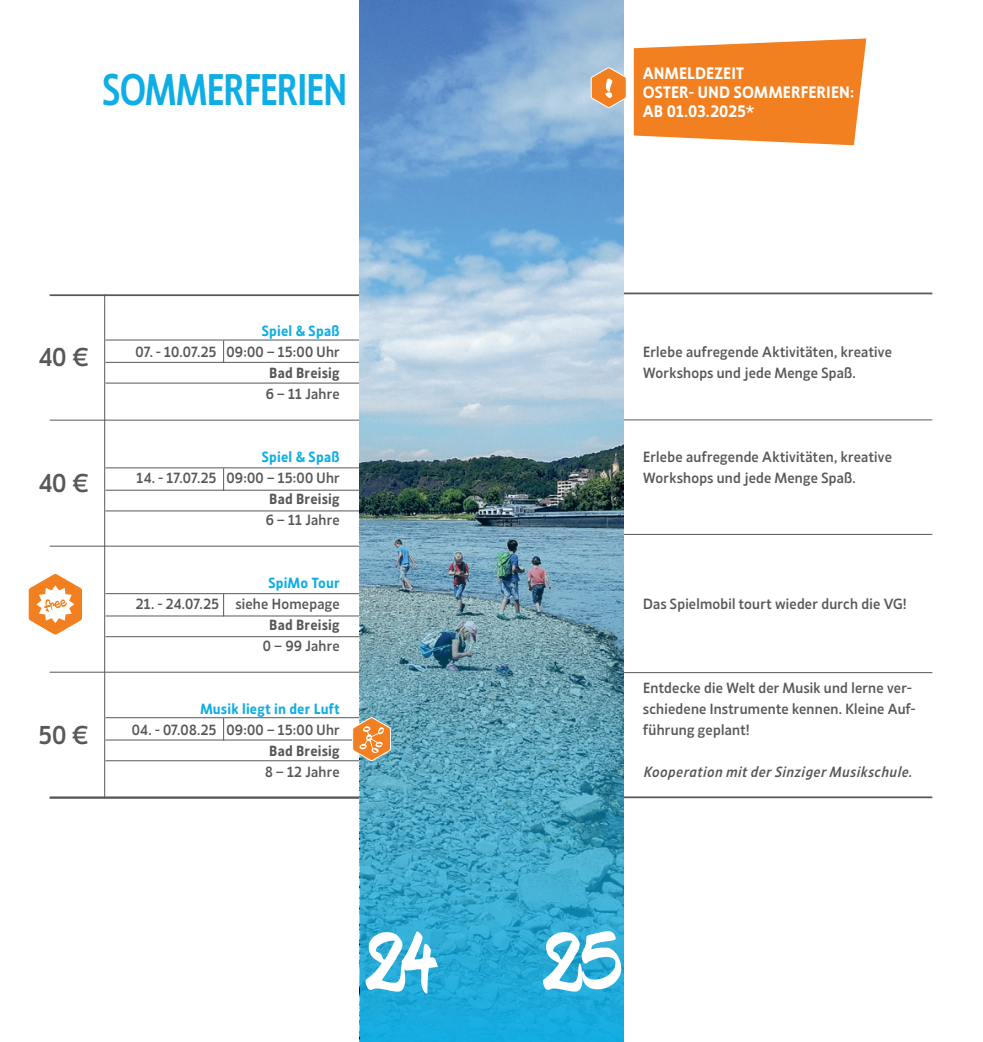
<style>
.page{position:relative;width:983px;height:1042px;background:#fff}
.page>*{position:absolute;margin:0;border:0;box-sizing:border-box;transform-origin:0 0}
.t1{font:84px "Subway Paris SC";color:#fff}
.t2{font:42px "Ligurino Cd Rg";letter-spacing:-.015em;color:#0eade5}
.t3{font:24.5px "Ligurino Rg";color:#57585a}
.t4{font:700 15.75px/18.9px "Ligurino Rg";letter-spacing:.015em;color:#fff}
.t5{font:14px/21px "Ligurino Rg";letter-spacing:.015em;color:#57585a}
.t6{font:700 14px "Ligurino Rg";letter-spacing:.015em;color:#0eade5}
.t7{font:700 14px "Ligurino Rg";letter-spacing:.02em;color:#57585a}
.t8{font:italic 14px "Ligurino Rg";letter-spacing:.015em;color:#57585a}
</style>
<div class="page">
<hr style="left:50px;top:294px;width:311px;height:2px;background:#57585a">
<hr style="left:622px;top:292px;width:310px;height:2px;background:#57585a">
<hr style="left:50px;top:420px;width:311px;height:1px;background:#57585a">
<hr style="left:622px;top:534px;width:310px;height:1px;background:#57585a">
<hr style="left:622px;top:419px;width:310px;height:1px;background:#57585a">
<hr style="left:50px;top:672px;width:311px;height:1px;background:#57585a">
<hr style="left:50px;top:546px;width:311px;height:1px;background:#57585a">
<hr style="left:622px;top:672px;width:310px;height:1px;background:#57585a">
<hr style="left:50px;top:798px;width:311px;height:1px;background:#57585a">
<hr style="left:50px;top:796px;width:311px;height:2px;background:#57585a">
<hr style="left:622px;top:796px;width:310px;height:2px;background:#57585a">
<hr style="left:105px;top:340px;width:256px;height:1px;background:#57585a">
<hr style="left:105px;top:362px;width:256px;height:1px;background:#57585a">
<hr style="left:105px;top:383px;width:256px;height:1px;background:#57585a">
<svg style="left:223px;top:340px;width:1px;height:22px"></svg>
<hr style="left:105px;top:467px;width:256px;height:1px;background:#57585a">
<hr style="left:105px;top:490px;width:256px;height:1px;background:#57585a">
<hr style="left:105px;top:511px;width:256px;height:1px;background:#57585a">
<svg style="left:223px;top:468px;width:1px;height:23px"></svg>
<hr style="left:105px;top:593px;width:256px;height:1px;background:#57585a">
<hr style="left:105px;top:616px;width:256px;height:1px;background:#57585a">
<hr style="left:105px;top:636px;width:256px;height:1px;background:#57585a">
<svg style="left:223px;top:594px;width:1px;height:22px"></svg>
<hr style="left:105px;top:717px;width:256px;height:1px;background:#57585a">
<hr style="left:105px;top:740px;width:256px;height:1px;background:#57585a">
<hr style="left:105px;top:760px;width:256px;height:1px;background:#57585a">
<svg style="left:223px;top:718px;width:1px;height:22px"></svg>
<hr style="left:104px;top:294px;width:1px;height:504px;background:#57585a">
<img style="left:359px;top:0;width:264px;height:424px">
<img style="left:359px;top:424px;width:264px;height:618px">
<svg style="left:633px;top:38px;width:233px;height:107px;background:#f38e3a"></svg>
<svg style="left:28px;top:574px;width:54px;height:61px"></svg>
<svg style="left:590px;top:66px;width:37px;height:43px;background:#e2a776"></svg>
<svg style="left:351px;top:716px;width:40px;height:46px"></svg>
<h2 class="t2" style="left:102px;top:55px;width:246px">SOMMERFERIEN</h2>
<p class="t4" style="left:642px;top:62px;width:213px">ANMELDEZEIT<br>OSTER- UND SOMMERFERIEN:<br>AB 01.03.2025*</p>
<h3 class="t3" style="left:39px;top:337px;width:52px">40 €</h3>
<h3 class="t3" style="left:39px;top:463px;width:52px">40 €</h3>
<h3 class="t3" style="left:39px;top:715px;width:51px">50 €</h3>
<p class="t6" style="left:261px;top:319px;width:80px">Spiel &amp; Spaß</p>
<p class="t5" style="left:135px;top:340px;width:206px">07. - 10.07.25 09:00 – 15:00 Uhr</p>
<p class="t7" style="left:269px;top:361px;width:72px">Bad Breisig</p>
<p class="t5" style="left:266px;top:382px;width:76px">6 – 11 Jahre</p>
<p class="t6" style="left:261px;top:445px;width:80px">Spiel &amp; Spaß</p>
<p class="t5" style="left:136px;top:466px;width:205px">14. - 17.07.25 09:00 – 15:00 Uhr</p>
<p class="t7" style="left:269px;top:487px;width:72px">Bad Breisig</p>
<p class="t5" style="left:266px;top:508px;width:76px">6 – 11 Jahre</p>
<p class="t6" style="left:268px;top:571px;width:73px">SpiMo Tour</p>
<p class="t5" style="left:136px;top:592px;width:205px">21. - 24.07.25 siehe Homepage</p>
<p class="t7" style="left:269px;top:613px;width:72px">Bad Breisig</p>
<p class="t5" style="left:263px;top:634px;width:78px">0 – 99 Jahre</p>
<p class="t6" style="left:200px;top:697px;width:141px">Musik liegt in der Luft</p>
<p class="t5" style="left:132px;top:718px;width:209px">04. - 07.08.25 09:00 – 15:00 Uhr</p>
<p class="t7" style="left:269px;top:739px;width:72px">Bad Breisig</p>
<p class="t5" style="left:265px;top:760px;width:76px">8 – 12 Jahre</p>
<p class="t5" style="left:643px;top:340px;width:250px">Erlebe aufregende Aktivitäten, kreative<br>Workshops und jede Menge Spaß.</p>
<p class="t5" style="left:643px;top:445px;width:250px">Erlebe aufregende Aktivitäten, kreative<br>Workshops und jede Menge Spaß.</p>
<p class="t5" style="left:643px;top:592px;width:264px">Das Spielmobil tourt wieder durch die VG!</p>
<p class="t5" style="left:643px;top:676px;width:274px">Entdecke die Welt der Musik und lerne ver&shy;schiedene Instrumente kennen. Kleine Auf&shy;führung geplant!</p>
<p class="t8" style="left:643px;top:760px;width:270px">Kooperation mit der Sinziger Musikschule.</p>
<h1 class="t1" style="left:366px;top:905px;width:71px">24</h1>
<h1 class="t1" style="left:543px;top:905px;width:78px">25</h1>
</div>
